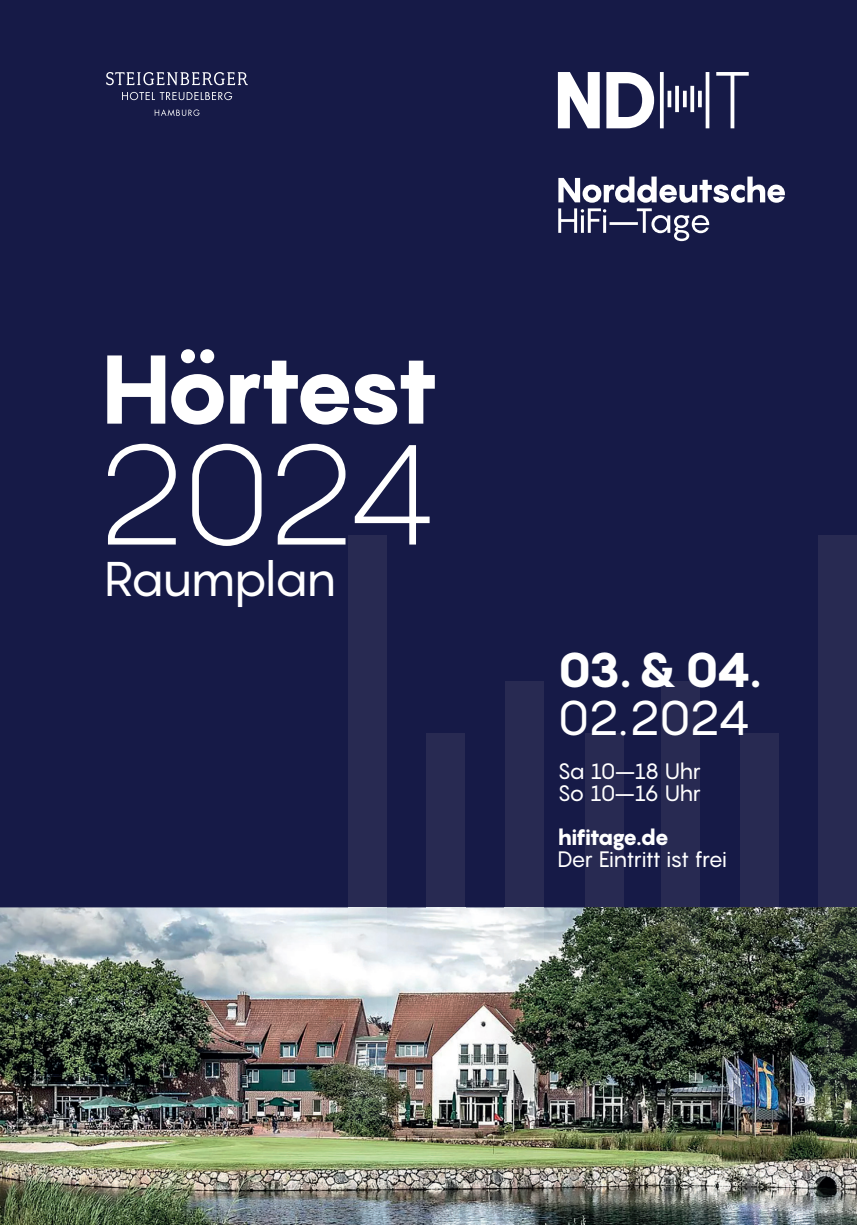
<style>
.page{position:relative;width:857px;height:1225px;background:#fff}
.page>*{position:absolute;margin:0;border:0;box-sizing:border-box;transform-origin:0 0}
.t1{font:300 140px "Pangram";color:#fff}
.t2{font:800 96px "Pangram";letter-spacing:-.095em;color:#fff}
.t3{font:48px "Pangram";letter-spacing:-.035em;color:#fff}
.t4{font:800 48px "Pangram";color:#fff}
.t5{font:22px/22px "Pangram";letter-spacing:-.055em;color:#fff}
.t6{font:800 22px "Pangram";letter-spacing:-.07em;color:#fff}
</style>
<div class="page">
<div style="left:0;top:0;width:856px;height:1225px;background:#161a47"></div>
<svg style="left:557px;top:72px;width:227px;height:169px"></svg>
<img style="left:0;top:907px;width:856px;height:318px">
<div style="left:817px;top:535px;width:39px;height:372px;background:#282a52"></div>
<img style="left:817px;top:907px;width:39px;height:212px">
<div style="left:348px;top:535px;width:38px;height:372px;background:#282a52"></div>
<img style="left:348px;top:907px;width:38px;height:212px">
<div style="left:661px;top:681px;width:38px;height:226px;background:#282a52"></div>
<img style="left:661px;top:907px;width:38px;height:52px">
<div style="left:504px;top:681px;width:39px;height:226px;background:#282a52"></div>
<img style="left:504px;top:907px;width:39px;height:52px">
<div style="left:739px;top:733px;width:39px;height:174px;background:#282a52"></div>
<img style="left:739px;top:907px;width:39px;height:1px">
<div style="left:584px;top:733px;width:39px;height:174px;background:#282a52"></div>
<img style="left:584px;top:907px;width:39px;height:1px">
<div style="left:426px;top:733px;width:39px;height:174px;background:#282a52"></div>
<img style="left:426px;top:907px;width:39px;height:1px">
<svg style="left:106px;top:72px;width:142px;height:13px"></svg>
<svg style="left:122px;top:92px;width:110px;height:8px"></svg>
<svg style="left:155px;top:109px;width:44px;height:7px"></svg>
<h2 class="t2" style="left:100px;top:326px;width:340px">Hörtest</h2>
<h1 class="t1" style="left:95px;top:405px;width:342px">2024</h1>
<h3 class="t3" style="left:104px;top:548px;width:233px">Raumplan</h3>
<h3 class="t4" style="left:557px;top:638px;width:205px">03.&amp;04.</h3>
<h3 class="t3" style="left:557px;top:686px;width:194px">02.2024</h3>
<p class="t5" style="left:557px;top:759px;width:145px">Sa 10–18 Uhr<br>So 10–16 Uhr</p>
<p class="t6" style="left:557px;top:822px;width:113px">hifitage.de</p>
<p class="t5" style="left:557px;top:847px;width:171px">Der Eintritt ist frei</p>
</div>
